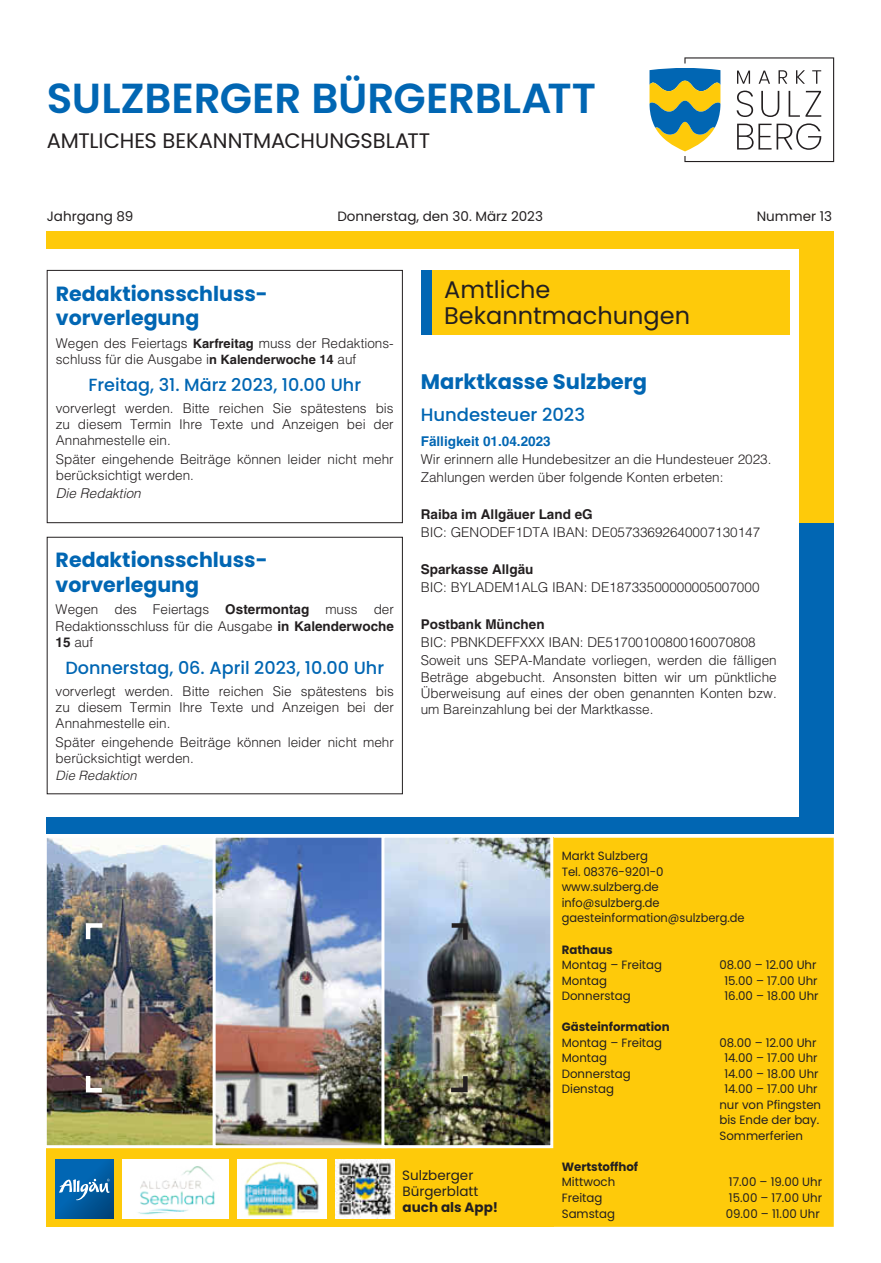
<style>
.page{position:relative;width:881px;height:1263px;background:#fff}
.page>*{position:absolute;margin:0;border:0;box-sizing:border-box;transform-origin:0 0}
.t1{font:600 42px "Poppins";letter-spacing:-.005em;color:#0166b3}
.t2{font:24px/25.8px "Poppins";color:#231f20}
.t3{font:21px "Poppins";letter-spacing:-.01em;color:#231f20}
.t4{font:700 21px "Poppins";color:#0166b3}
.t5{font:700 20.55px/24.6px "Poppins";color:#0166b3}
.t6{font:500 18px "Poppins";color:#0166b3}
.t7{font:500 17.55px "Poppins";color:#0166b3}
.t8{font:300 13.5px/16.2px "Helvetica LT";color:#231f20}
.t9{font:13.5px/16.2px "Poppins";color:#231f20}
.t10{font:700 13.5px "Helvetica LT";color:#231f20}
.t11{font:700 13.5px "Helvetica LT";color:#0166b3}
.t12{font:italic 300 13.5px "Helvetica LT";color:#231f20}
.t13{font:700 13.5px "Poppins";color:#231f20}
.t14{font:italic 300 12.9px "Helvetica LT";color:#231f20}
.t15{font:12px/15.6px "Poppins";color:#231f20}
.t16{font:700 12px "Poppins";color:#231f20}
.s1{font-weight:700;font-size:12.9px}
.s2{font-weight:700}
</style>
<div class="page">
<div style="left:47px;top:523px;width:786px;height:310px;background:#0166b3"></div>
<div style="left:47px;top:232px;width:786px;height:291px;background:#feca0a"></div>
<div style="left:0;top:249px;width:797px;height:567px;background:#fff"></div>
<div style="left:47px;top:270px;width:355px;height:253px;border:1px solid #231f20"></div>
<div style="left:420px;top:270px;width:369px;height:64px;background:#feca0a"></div>
<div style="left:420px;top:270px;width:11px;height:64px;background:#0166b3"></div>
<div style="left:47px;top:838px;width:507px;height:389px;background:#feca0a"></div>
<svg style="left:649px;top:57px;width:184px;height:105px"></svg>
<div style="left:553px;top:838px;width:280px;height:389px;background:#feca0a"></div>
<img style="left:46px;top:833px;width:165px;height:317px">
<img style="left:211px;top:833px;width:169px;height:316px">
<img style="left:380px;top:833px;width:174px;height:316px">
<div style="left:237px;top:1159px;width:89px;height:59px;background:#fff"></div>
<img style="left:244px;top:1162px;width:75px;height:54px">
<svg style="left:55px;top:1159px;width:58px;height:59px;background:#005da4"></svg>
<svg style="left:59px;top:1179px;width:51px;height:21px"></svg>
<div style="left:122px;top:1159px;width:106px;height:59px;background:#fff"></div>
<img style="left:138px;top:1166px;width:77px;height:49px">
<img style="left:335px;top:1159px;width:59px;height:59px">
<svg style="left:84px;top:921px;width:23px;height:23px"></svg>
<svg style="left:84px;top:1071px;width:22px;height:24px"></svg>
<svg style="left:447px;top:921px;width:22px;height:23px"></svg>
<svg style="left:446px;top:1072px;width:23px;height:22px"></svg>
<h1 class="t1" style="left:47px;top:74px;width:550px">SULZBERGER BÜRGERBLATT</h1>
<h3 class="t3" style="left:47px;top:129px;width:385px">AMTLICHES BEKANNTMACHUNGSBLATT</h3>
<p class="t9" style="left:47px;top:208px;width:88px">Jahrgang 89</p>
<p class="t9" style="left:337px;top:208px;width:207px">Donnerstag, den 30. März 2023</p>
<p class="t9" style="left:756px;top:208px;width:77px">Nummer 13</p>
<h3 class="t5" style="left:56px;top:281px;width:213px">Redaktionsschluss&shy;vorverlegung</h3>
<p class="t8" style="left:56px;top:335px;width:339px">Wegen des Feiertags <span class="s1">Karfreitag</span> muss der Redaktions&shy;schluss für die Ausgabe i<span class="s1">n Kalenderwoche 14</span> auf</p>
<p class="t7" style="left:88px;top:374px;width:274px">Freitag, 31. März 2023, 10.00 Uhr</p>
<p class="t8" style="left:56px;top:400px;width:339px;text-align:justify">vorverlegt werden. Bitte reichen Sie spätestens bis zu diesem Termin Ihre Texte und Anzeigen bei der Annahmestelle ein.</p>
<p class="t8" style="left:56px;top:451px;width:339px">Später eingehende Beiträge können leider nicht mehr berücksichtigt werden.</p>
<p class="t12" style="left:56px;top:485px;width:86px">Die Redaktion</p>
<h3 class="t5" style="left:56px;top:548px;width:213px">Redaktionsschluss&shy;vorverlegung</h3>
<p class="t8" style="left:56px;top:601px;width:339px;text-align:justify">Wegen des Feiertags <span class="s2">Ostermontag</span> muss der Redaktionsschluss für die Ausgabe <span class="s2">in Kalenderwoche 15</span> auf</p>
<p class="t7" style="left:65px;top:657px;width:320px">Donnerstag, 06. April 2023, 10.00 Uhr</p>
<p class="t8" style="left:56px;top:683px;width:339px;text-align:justify">vorverlegt werden. Bitte reichen Sie spätestens bis zu diesem Termin Ihre Texte und Anzeigen bei der Annahmestelle ein.</p>
<p class="t8" style="left:56px;top:733px;width:339px">Später eingehende Beiträge können leider nicht mehr berücksichtigt werden.</p>
<p class="t14" style="left:56px;top:768px;width:82px">Die Redaktion</p>
<h2 class="t2" style="left:444px;top:277px;width:247px">Amtliche<br>Bekanntmachungen</h2>
<h3 class="t4" style="left:420px;top:370px;width:228px">Marktkasse Sulzberg</h3>
<h3 class="t6" style="left:420px;top:404px;width:166px">Hundesteuer 2023</h3>
<p class="t11" style="left:420px;top:433px;width:131px">Fälligkeit 01.04.2023</p>
<p class="t8" style="left:420px;top:450px;width:352px;line-height:18.3px">Wir erinnern alle Hundebesitzer an die Hundesteuer 2023.<br>Zahlungen werden über folgende Konten erbeten:</p>
<p class="t10" style="left:420px;top:506px;width:173px">Raiba im Allgäuer Land eG</p>
<p class="t8" style="left:420px;top:524px;width:341px">BIC: GENODEF1DTA IBAN: DE05733692640007130147</p>
<p class="t10" style="left:420px;top:561px;width:114px">Sparkasse Allgäu</p>
<p class="t8" style="left:420px;top:579px;width:340px">BIC: BYLADEM1ALG IBAN: DE18733500000005007000</p>
<p class="t10" style="left:420px;top:616px;width:125px">Postbank München</p>
<p class="t8" style="left:420px;top:633px;width:357px;line-height:18.3px">BIC: PBNKDEFFXXX IBAN: DE51700100800160070808<br>Soweit uns SEPA-Mandate vorliegen, werden die fälligen</p>
<p class="t8" style="left:420px;top:668px;width:357px;text-align:justify">Beträge abgebucht. Ansonsten bitten wir um pünktliche Überweisung auf eines der oben genannten Konten bzw. um Bareinzahlung bei der Marktkasse.</p>
<p class="t9" style="left:402px;top:1167px;width:78px">Sulzberger<br>Bürgerblatt</p>
<p class="t13" style="left:402px;top:1199px;width:97px">auch als App!</p>
<p class="t15" style="left:561px;top:848px;width:184px">Markt Sulzberg<br>Tel. 08376-9201-0 www.sulzberg.de info@sulzberg.de gaesteinformation@sulzberg.de</p>
<p class="t16" style="left:561px;top:942px;width:52px">Rathaus</p>
<p class="t15" style="left:561px;top:957px;width:102px">Montag – Freitag</p>
<p class="t15" style="left:719px;top:957px;width:99px">08.00 – 12.00 Uhr</p>
<p class="t15" style="left:561px;top:973px;width:47px">Montag</p>
<p class="t15" style="left:724px;top:973px;width:95px">15.00 – 17.00 Uhr</p>
<p class="t15" style="left:561px;top:988px;width:70px">Donnerstag</p>
<p class="t15" style="left:724px;top:988px;width:96px">16.00 – 18.00 Uhr</p>
<p class="t16" style="left:561px;top:1020px;width:109px">Gästeinformation</p>
<p class="t15" style="left:561px;top:1035px;width:102px">Montag – Freitag</p>
<p class="t15" style="left:719px;top:1035px;width:99px">08.00 – 12.00 Uhr</p>
<p class="t15" style="left:561px;top:1050px;width:47px">Montag</p>
<p class="t15" style="left:724px;top:1050px;width:95px">14.00 – 17.00 Uhr</p>
<p class="t15" style="left:561px;top:1066px;width:70px">Donnerstag</p>
<p class="t15" style="left:724px;top:1066px;width:96px">14.00 – 18.00 Uhr</p>
<p class="t15" style="left:561px;top:1081px;width:54px">Dienstag</p>
<p class="t15" style="left:719px;top:1081px;width:103px;text-indent:5px">14.00 – 17.00 Uhr nur von Pfingsten bis Ende der bay.<br>Sommerferien</p>
<p class="t16" style="left:561px;top:1160px;width:78px">Wertstoffhof</p>
<p class="t15" style="left:561px;top:1174px;width:55px">Mittwoch</p>
<p class="t15" style="left:728px;top:1174px;width:95px">17.00 – 19.00 Uhr</p>
<p class="t15" style="left:561px;top:1190px;width:42px">Freitag</p>
<p class="t15" style="left:728px;top:1190px;width:95px">15.00 – 17.00 Uhr</p>
<p class="t15" style="left:561px;top:1205px;width:55px">Samstag</p>
<p class="t15" style="left:725px;top:1205px;width:96px">09.00 – 11.00 Uhr</p>
</div>
